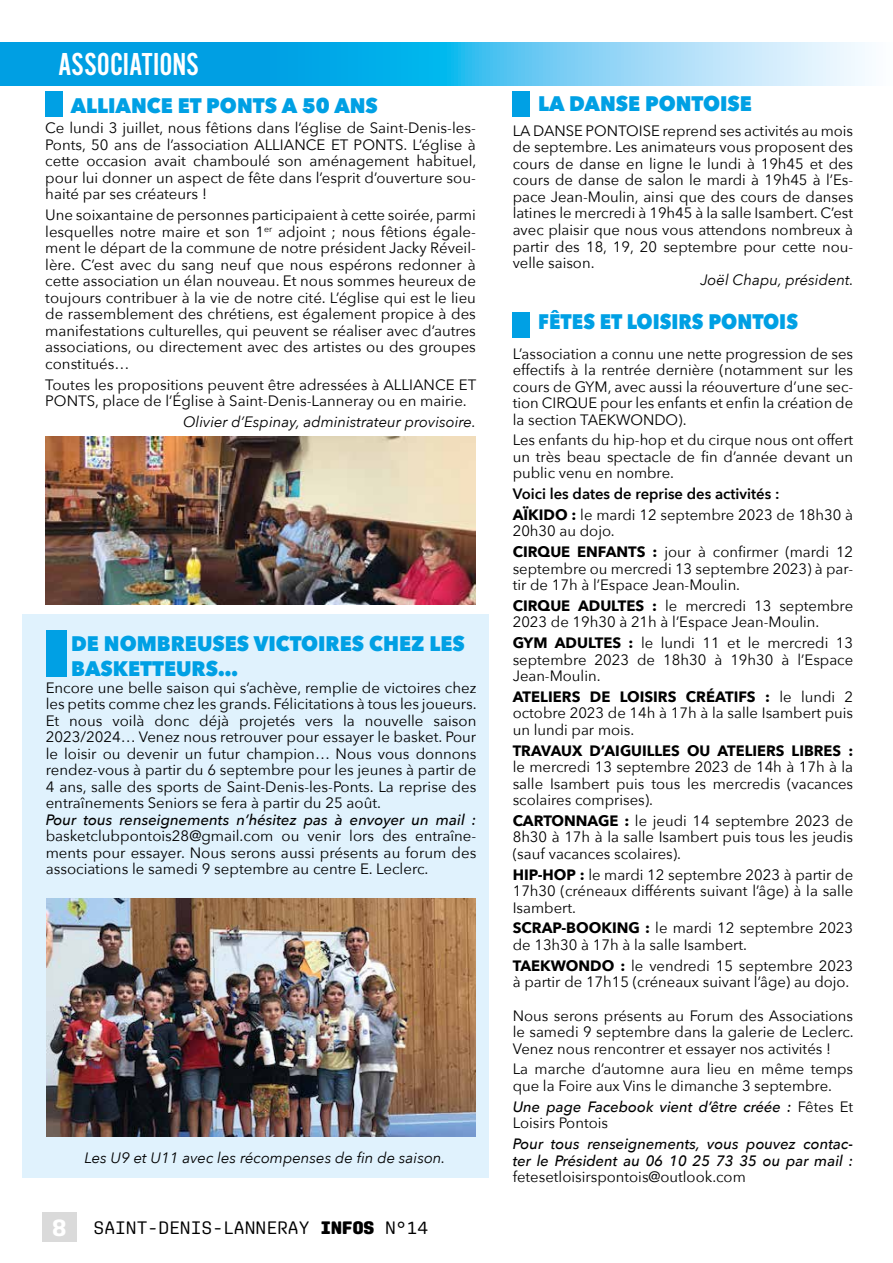
<style>
.page{position:relative;width:893px;height:1263px;background:#fff}
.page>*{position:absolute;margin:0;border:0;box-sizing:border-box;transform-origin:0 0}
.t1{font:33px "Alternate Got No 2 D";color:#fff}
.t2{font:800 21px/25.5px "Avenir Next";color:#00a0e4;scale:.95 1}
.t3{font:800 21px "Avenir Next";color:#00a0e4;scale:.9 1}
.t4{font:18px "Aglet Mono";color:#000}
.t5{font:15px/16.5px "Avenir Next";color:#000;text-align:justify}
.t6{font:italic 500 15px/16.5px "Avenir Next";color:#000}
.t7{font:italic 15px "Avenir Next";color:#000}
.t8{font:600 15px/20.7px "Avenir Next";color:#000}
.t9{font:700 15px "Avenir Next";color:#000}
.s1{font-weight:700;font-size:24px;color:#fff}
.s2{font-weight:900}
.s3{font-weight:700}
.s4{font-weight:400}
.s5{font-weight:400;font-style:normal}
</style>
<div class="page">
<div style="left:43px;top:1212px;width:34px;height:30px;background:#dadada"></div>
<div style="left:22px;top:614px;width:467px;height:564px;background:#e0f2fd"></div>
<svg style="left:0;top:43px;width:865px;height:42px;background:#4bbeee"></svg>
<div style="left:45px;top:92px;width:17px;height:25px;background:#00a0e4"></div>
<div style="left:513px;top:92px;width:17px;height:25px;background:#00a0e4"></div>
<div style="left:513px;top:312px;width:17px;height:26px;background:#00a0e4"></div>
<div style="left:46px;top:630px;width:20px;height:47px;background:#00a0e4"></div>
<img style="left:46px;top:436px;width:430px;height:168px">
<img style="left:46px;top:899px;width:430px;height:238px">
<h1 class="t1" style="left:58px;top:47px;width:142px">ASSOCIATIONS</h1>
<h2 class="t2" style="left:71px;top:92px;width:325px">ALLIANCE ET PONTS A 50 ANS</h2>
<p class="t5" style="left:45px;top:119px;width:433px">Ce lundi 3 juillet, nous fêtions dans l’église de Saint-Denis-les-Ponts, 50 ans de l’association ALLIANCE ET PONTS. L’église à cette occasion avait chamboulé son aménagement habituel, pour lui donner un aspect de fête dans l’esprit d’ouverture sou&shy;haité par ses créateurs !</p>
<p class="t5" style="left:45px;top:206px;width:432px">Une soixantaine de personnes participaient à cette soirée, parmi lesquelles notre maire et son 1<sup>er</sup> adjoint ; nous fêtions égale&shy;ment le départ de la commune de notre président Jacky Réveil&shy;lère. C’est avec du sang neuf que nous espérons redonner à cette association un élan nouveau. Et nous sommes heureux de toujours contribuer à la vie de notre cité. L’église qui est le lieu de rassemblement des chrétiens, est également propice à des manifestations culturelles, qui peuvent se réaliser avec d’autres associations, ou directement avec des artistes ou des groupes constitués…</p>
<p class="t5" style="left:45px;top:375px;width:433px">Toutes les propositions peuvent être adressées à ALLIANCE ET<br>PONTS, place de l’Église à Saint-Denis-Lanneray ou en mairie.</p>
<p class="t7" style="left:183px;top:409px;width:294px">Olivier d’Espinay, administrateur provisoire.</p>
<h2 class="t2" style="left:71px;top:631px;width:416px">DE NOMBREUSES VICTOIRES CHEZ LES<br>BASKETTEURS…</h2>
<p class="t5" style="left:46px;top:679px;width:433px">Encore une belle saison qui s’achève, remplie de victoires chez les petits comme chez les grands. Félicitations à tous les joueurs.<br>Et nous voilà donc déjà projetés vers la nouvelle saison 2023/2024… Venez nous retrouver pour essayer le basket. Pour le loisir ou devenir un futur champion… Nous vous donnons rendez-vous à partir du 6 septembre pour les jeunes à partir de 4 ans, salle des sports de Saint-Denis-les-Ponts. La reprise des entraînements Seniors se fera à partir du 25 août.</p>
<p class="t6" style="left:46px;top:811px;width:432px">Pour tous renseignements n’hésitez pas à envoyer un mail :</p>
<p class="t5" style="left:46px;top:827px;width:432px">basketclubpontois28@gmail.com ou venir lors des entraîne&shy;ments pour essayer. Nous serons aussi présents au forum des associations le samedi 9 septembre au centre E. Leclerc.</p>
<p class="t7" style="left:84px;top:1145px;width:363px">Les U9 et U11 avec les récompenses de fin de saison.</p>
<p class="t4" style="left:52px;top:1217px;width:378px"><span class="s1">8</span> SAINT-DENIS-LANNERAY <span class="s2">INFOS</span> N°14</p>
<h2 class="t2" style="left:538px;top:91px;width:226px">LA DANSE PONTOISE</h2>
<p class="t5" style="left:513px;top:122px;width:342px">LA DANSE PONTOISE reprend ses activités au mois de septembre. Les animateurs vous proposent des cours de danse en ligne le lundi à 19h45 et des cours de danse de salon le mardi à 19h45 à l’Es&shy;pace Jean-Moulin, ainsi que des cours de danses latines le mercredi à 19h45 à la salle Isambert. C’est avec plaisir que nous vous attendons nombreux à partir des 18, 19, 20 septembre pour cette nou&shy;velle saison.</p>
<p class="t7" style="left:700px;top:267px;width:155px">Joël Chapu, président.</p>
<h2 class="t3" style="left:538px;top:309px;width:290px">FÊTES ET LOISIRS PONTOIS</h2>
<p class="t5" style="left:513px;top:344px;width:342px">L’association a connu une nette progression de ses effectifs à la rentrée dernière (notamment sur les cours de GYM, avec aussi la réouverture d’une sec&shy;tion CIRQUE pour les enfants et enfin la création de la section TAEKWONDO).</p>
<p class="t5" style="left:513px;top:431px;width:342px">Les enfants du hip-hop et du cirque nous ont offert un très beau spectacle de fin d’année devant un public venu en nombre.</p>
<p class="t8" style="left:513px;top:483px;width:342px">Voici les dates de reprise des activités :<br><span class="s3">AÏKIDO :</span> <span class="s4">le mardi 12 septembre 2023 de 18h30 à</span></p>
<p class="t5" style="left:513px;top:520px;width:342px;line-height:20.7px">20h30 au dojo.<br><span class="s3">CIRQUE ENFANTS :</span> jour à confirmer (mardi 12</p>
<p class="t5" style="left:513px;top:559px;width:342px">septembre ou mercredi 13 septembre 2023) à par&shy;tir de 17h à l’Espace Jean-Moulin.</p>
<p class="t5" style="left:513px;top:597px;width:342px"><span class="s3">CIRQUE ADULTES :</span> le mercredi 13 septembre<br>2023 de 19h30 à 21h à l’Espace Jean-Moulin.</p>
<p class="t5" style="left:513px;top:634px;width:342px"><span class="s3">GYM ADULTES :</span> le lundi 11 et le mercredi 13 septembre 2023 de 18h30 à 19h30 à l’Espace Jean-Moulin.</p>
<p class="t5" style="left:513px;top:688px;width:342px"><span class="s3">ATELIERS DE LOISIRS CRÉATIFS :</span> le lundi 2 octobre 2023 de 14h à 17h à la salle Isambert puis un lundi par mois.</p>
<p class="t9" style="left:513px;top:737px;width:342px">TRAVAUX D’AIGUILLES OU ATELIERS LIBRES :</p>
<p class="t5" style="left:513px;top:758px;width:342px">le mercredi 13 septembre 2023 de 14h à 17h à la salle Isambert puis tous les mercredis (vacances scolaires comprises).</p>
<p class="t5" style="left:513px;top:812px;width:342px"><span class="s3">CARTONNAGE :</span> le jeudi 14 septembre 2023 de 8h30 à 17h à la salle Isambert puis tous les jeudis (sauf vacances scolaires).</p>
<p class="t5" style="left:513px;top:865px;width:342px"><span class="s3">HIP-HOP :</span> le mardi 12 septembre 2023 à partir de 17h30 (créneaux différents suivant l’âge) à la salle Isambert.</p>
<p class="t5" style="left:513px;top:919px;width:342px"><span class="s3">SCRAP-BOOKING :</span> le mardi 12 septembre 2023 de 13h30 à 17h à la salle Isambert.</p>
<p class="t5" style="left:513px;top:956px;width:342px"><span class="s3">TAEKWONDO :</span> le vendredi 15 septembre 2023 à partir de 17h15 (créneaux suivant l’âge) au dojo.</p>
<p class="t5" style="left:513px;top:1006px;width:342px">Nous serons présents au Forum des Associations le samedi 9 septembre dans la galerie de Leclerc.<br>Venez nous rencontrer et essayer nos activités !</p>
<p class="t5" style="left:513px;top:1060px;width:342px">La marche d’automne aura lieu en même temps que la Foire aux Vins le dimanche 3 septembre.</p>
<p class="t6" style="left:513px;top:1098px;width:342px">Une page Facebook vient d’être créée : <span class="s5">Fêtes Et<br>Loisirs Pontois</span></p>
<p class="t6" style="left:513px;top:1135px;width:342px">Pour tous renseignements, vous pouvez contac&shy;ter le Président au 06 10 25 73 35 ou par mail :</p>
<p class="t5" style="left:513px;top:1168px;width:235px">fetesetloisirspontois@outlook.com</p>
</div>
